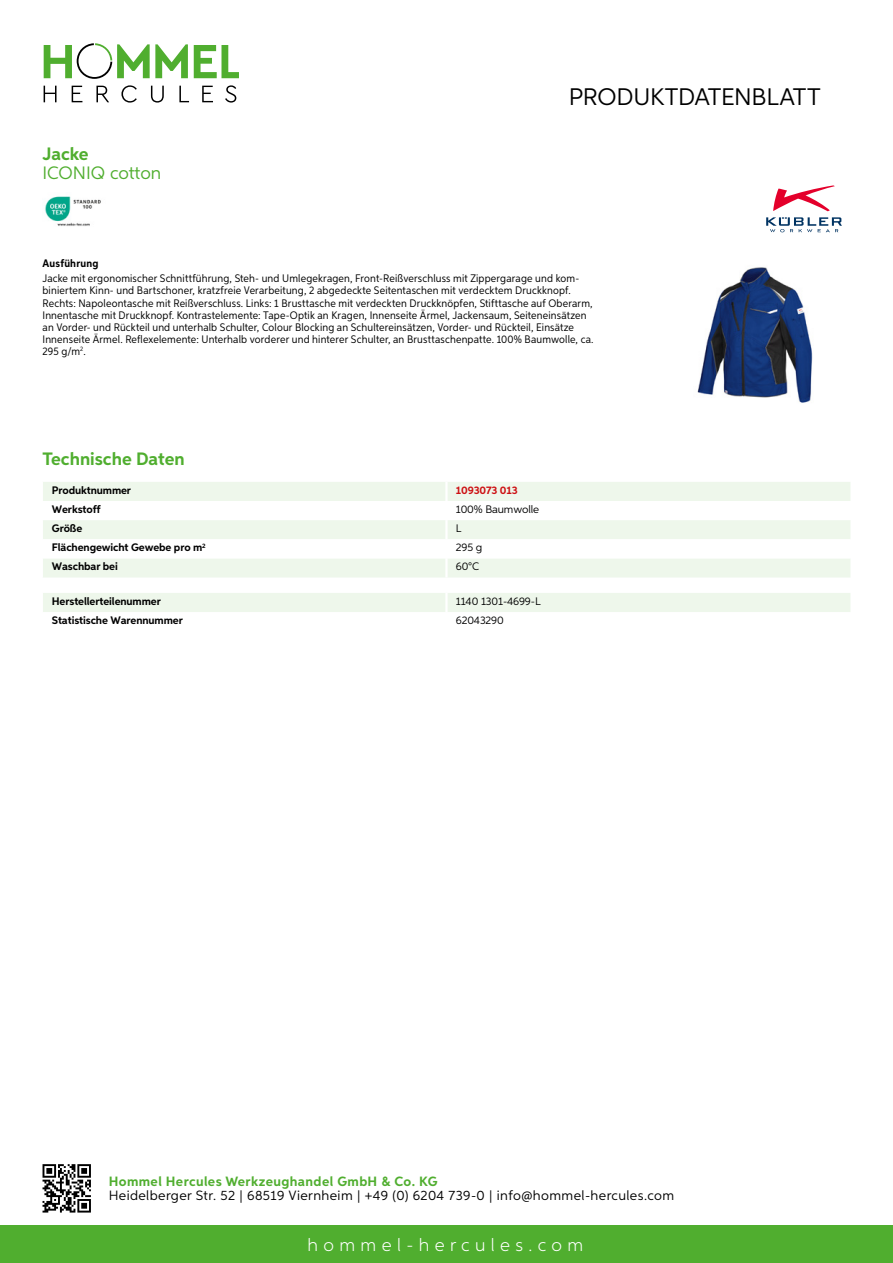
<style>
.page{position:relative;width:893px;height:1263px;background:#fff}
.page>*{position:absolute;margin:0;border:0;box-sizing:border-box;transform-origin:0 0}
.t1{font:24px "Aspira";letter-spacing:-.01em;color:#000}
.t2{font:700 18px "Aspira";color:#50ae2f}
.t3{font:300 18px "Aspira";letter-spacing:.3em;color:#fff}
.t4{font:18px "Aspira";letter-spacing:-.01em;color:#50ae2f}
.t5{font:13.5px "Aspira";letter-spacing:.03em;color:#000}
.t6{font:700 13.5px "Aspira";letter-spacing:.03em;color:#50ae2f}
.t7{font:10.95px/12px "Aspira Nar";letter-spacing:.015em;color:#000}
.t8{font:700 10.95px "Aspira";letter-spacing:-.01em;color:#000}
.t9{font:10.95px "Aspira";letter-spacing:-.01em;color:#000}
.t10{font:700 10.95px "Aspira";letter-spacing:-.01em;color:#cd1013}
.t11{font:700 10.95px "Aspira Nar";letter-spacing:.02em;color:#000}
</style>
<div class="page">
<div style="left:0;top:1226px;width:893px;height:37px;background:#50ae2f"></div>
<svg style="left:43px;top:1164px;width:48px;height:48px"></svg>
<svg style="left:194px;top:45px;width:45px;height:33px"></svg>
<svg style="left:44px;top:43px;width:144px;height:36px"></svg>
<svg style="left:44px;top:86px;width:13px;height:16px"></svg>
<svg style="left:72px;top:86px;width:10px;height:16px"></svg>
<svg style="left:96px;top:86px;width:13px;height:16px"></svg>
<svg style="left:121px;top:85px;width:16px;height:18px"></svg>
<svg style="left:151px;top:86px;width:13px;height:17px"></svg>
<svg style="left:179px;top:86px;width:10px;height:16px"></svg>
<svg style="left:202px;top:86px;width:11px;height:16px"></svg>
<svg style="left:225px;top:85px;width:11px;height:18px"></svg>
<div style="left:43px;top:482px;width:807px;height:95px;background:#eef7eb"></div>
<svg style="left:43px;top:501px;width:807px;height:57px"></svg>
<hr style="left:445px;top:482px;width:3px;height:19px;background:#fff">
<hr style="left:445px;top:501px;width:3px;height:19px;background:#fff">
<hr style="left:445px;top:520px;width:3px;height:19px;background:#fff">
<hr style="left:445px;top:539px;width:3px;height:19px;background:#fff">
<hr style="left:445px;top:558px;width:3px;height:19px;background:#fff">
<div style="left:43px;top:593px;width:807px;height:19px;background:#eef7eb"></div>
<img style="left:45px;top:196px;width:56px;height:30px">
<img style="left:697px;top:267px;width:116px;height:136px">
<svg style="left:773px;top:185px;width:62px;height:26px"></svg>
<svg style="left:766px;top:217px;width:76px;height:15px"></svg>
<h2 class="t2" style="left:43px;top:142px;width:48px">Jacke</h2>
<h2 class="t4" style="left:43px;top:162px;width:120px">ICON IQ cotton</h2>
<h1 class="t1" style="left:569px;top:82px;width:253px">Produktdatenblatt</h1>
<p class="t11" style="left:43px;top:257px;width:58px">Ausführung</p>
<p class="t7" style="left:43px;top:273px;width:553px">Jacke mit ergonomischer Schnittführung, Steh- und Umlegekragen, Front-Reißverschluss mit Zippergarage und kom&shy;biniertem Kinn- und Bartschoner, kratzfreie Verarbeitung, 2 abgedeckte Seitentaschen mit verdecktem Druckknopf.<br>Rechts: Napoleontasche mit Reißverschluss. Links: 1 Brusttasche mit verdeckten Druckknöpfen, Stifttasche auf Oberarm, Innentasche mit Druckknopf. Kontrastelemente: Tape-Optik an Kragen, Innenseite Ärmel, Jackensaum, Seiteneinsätzen an Vorder- und Rückteil und unterhalb Schulter, Colour Blocking an Schultereinsätzen, Vorder- und Rückteil, Einsätze Innenseite Ärmel. Reflexelemente: Unterhalb vorderer und hinterer Schulter, an Brusttaschenpatte. 100% Baumwolle, ca.<br>295 g/m<sup>2</sup>.</p>
<h2 class="t2" style="left:43px;top:448px;width:144px">Technische Daten</h2>
<p class="t8" style="left:52px;top:483px;width:81px">Produktnummer</p>
<p class="t10" style="left:456px;top:483px;width:63px">1093073 013</p>
<p class="t8" style="left:52px;top:502px;width:50px">Werkstoff</p>
<p class="t9" style="left:456px;top:502px;width:85px">100% Baumwolle</p>
<p class="t8" style="left:52px;top:521px;width:32px">Größe</p>
<p class="t9" style="left:456px;top:522px;width:6px">L</p>
<p class="t8" style="left:52px;top:541px;width:155px">Flächengewicht Gewebe pro m<sup>2</sup></p>
<p class="t9" style="left:456px;top:541px;width:28px">295 g</p>
<p class="t8" style="left:52px;top:560px;width:68px">Waschbar bei</p>
<p class="t9" style="left:456px;top:560px;width:25px">60°C</p>
<p class="t8" style="left:52px;top:594px;width:111px">Herstellerteilenummer</p>
<p class="t9" style="left:456px;top:594px;width:85px">1140 1301-4699-L</p>
<p class="t8" style="left:52px;top:613px;width:132px">Statistische Warennummer</p>
<p class="t9" style="left:456px;top:613px;width:49px">62043290</p>
<p class="t6" style="left:109px;top:1172px;width:330px">Hommel Hercules Werkzeughandel GmbH &amp; Co. KG</p>
<p class="t5" style="left:109px;top:1187px;width:567px">Heidelberger Str. 52 | 68519 Viernheim | +49 (0) 6204 739-0 | info@hommel-hercules.com</p>
<h2 class="t3" style="left:307px;top:1234px;width:277px">hommel-hercules.com</h2>
</div>
